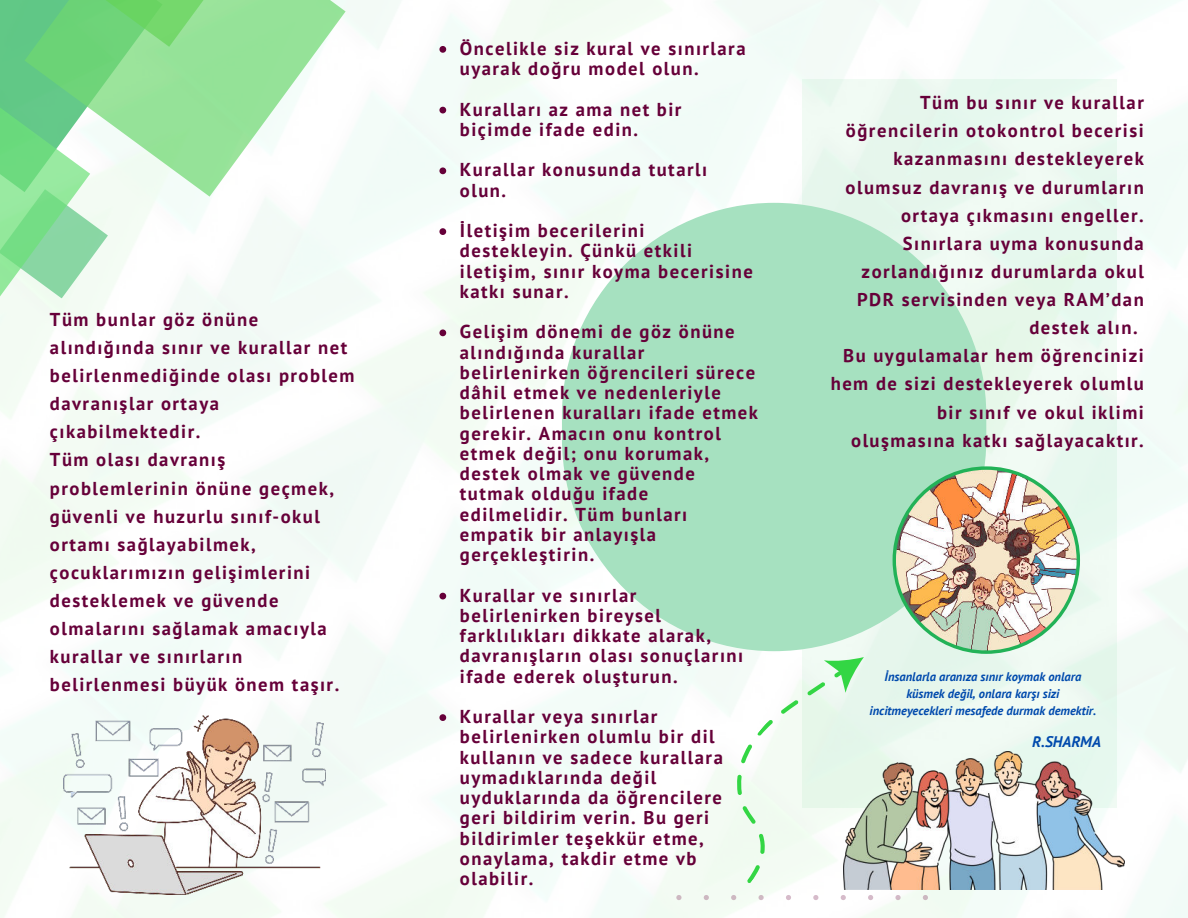
<style>
.page{position:relative;width:1188px;height:918px;background:#fff}
.page>*{position:absolute;margin:0;border:0;box-sizing:border-box;transform-origin:0 0}
.t1{font:700 18.6px/20.2px "PT Sans";letter-spacing:.08em;color:#660039}
.t2{font:italic 700 15.3px "PT Sans";color:#004aad}
.t3{font:italic 700 12.45px/16.8px "PT Sans";color:#004aad;text-align:center}
</style>
<div class="page">
<img style="left:0;top:0;width:1188px;height:918px">
<svg style="left:238px;top:0;width:108px;height:197px"></svg>
<svg style="left:0;top:0;width:238px;height:298px"></svg>
<div style="left:802px;top:80px;width:315px;height:728px;background:#e7f8ee"></div>
<div style="left:562px;top:203px;width:424px;height:448px;background:#a6e1c0;border-radius:212px"></div>
<svg style="left:676px;top:895px;width:252px;height:23px"></svg>
<svg style="left:439px;top:46px;width:7px;height:7px"></svg>
<svg style="left:439px;top:107px;width:7px;height:6px"></svg>
<svg style="left:439px;top:167px;width:7px;height:7px"></svg>
<svg style="left:439px;top:228px;width:7px;height:7px"></svg>
<svg style="left:439px;top:329px;width:7px;height:7px"></svg>
<svg style="left:439px;top:593px;width:7px;height:6px"></svg>
<svg style="left:439px;top:714px;width:7px;height:7px"></svg>
<img style="left:64px;top:716px;width:262px;height:179px">
<img style="left:843px;top:751px;width:281px;height:139px">
<img style="left:893px;top:466px;width:187px;height:188px">
<svg style="left:676px;top:657px;width:188px;height:232px"></svg>
<p class="t1" style="left:50px;top:305px;width:306px;line-height:28.2px">Tüm bunlar göz önüne alındığında sınır ve kurallar net belirlenmediğinde olası problem davranışlar ortaya çıkabilmektedir.<br>Tüm olası davranış problemlerinin önüne geçmek, güvenli ve huzurlu sınıf-okul ortamı sağlayabilmek, çocuklarımızın gelişimlerini desteklemek ve güvende olmalarını sağlamak amacıyla kurallar ve sınırların belirlenmesi büyük önem taşır.</p>
<p class="t1" style="left:460px;top:38px;width:287px">Öncelikle siz kural ve sınırlara uyarak doğru model olun.</p>
<p class="t1" style="left:460px;top:99px;width:223px">Kuralları az ama net bir biçimde ifade edin.</p>
<p class="t1" style="left:460px;top:160px;width:249px">Kurallar konusunda tutarlı olun.</p>
<p class="t1" style="left:460px;top:220px;width:294px">İletişim becerilerini destekleyin. Çünkü etkili iletişim, sınır koyma becerisine katkı sunar.</p>
<p class="t1" style="left:460px;top:322px;width:300px">Gelişim dönemi de göz önüne alındığında kurallar belirlenirken öğrencileri sürece dâhil etmek ve nedenleriyle belirlenen kuralları ifade etmek gerekir. Amacın onu kontrol etmek değil; onu korumak, destek olmak ve güvende tutmak olduğu ifade edilmelidir. Tüm bunları empatik bir anlayışla gerçekleştirin.</p>
<p class="t1" style="left:460px;top:585px;width:285px">Kurallar ve sınırlar belirlenirken bireysel farklılıkları dikkate alarak, davranışların olası sonuçlarını ifade ederek oluşturun.</p>
<p class="t1" style="left:460px;top:706px;width:265px">Kurallar veya sınırlar belirlenirken olumlu bir dil kullanın ve sadece kurallara uymadıklarında değil uyduklarında da öğrencilere geri bildirim verin. Bu geri bildirimler teşekkür etme, onaylama, takdir etme vb olabilir.</p>
<p class="t1" style="left:920px;top:92px;width:225px">Tüm bu sınır ve kurallar</p>
<p class="t1" style="left:846px;top:120px;width:299px">öğrencilerin otokontrol becerisi</p>
<p class="t1" style="left:893px;top:148px;width:252px">kazanmasını destekleyerek</p>
<p class="t1" style="left:846px;top:177px;width:300px">olumsuz davranış ve durumların</p>
<p class="t1" style="left:901px;top:205px;width:244px">ortaya çıkmasını engeller.</p>
<p class="t1" style="left:903px;top:233px;width:243px">Sınırlara uyma konusunda</p>
<p class="t1" style="left:862px;top:261px;width:284px">zorlandığınız durumlarda okul</p>
<p class="t1" style="left:857px;top:289px;width:288px">PDR servisinden veya RAM’dan</p>
<p class="t1" style="left:1029px;top:317px;width:110px">destek alın.</p>
<p class="t1" style="left:843px;top:345px;width:302px">Bu uygulamalar hem öğrencinizi</p>
<p class="t1" style="left:831px;top:373px;width:315px">hem de sizi destekleyerek olumlu</p>
<p class="t1" style="left:937px;top:402px;width:208px">bir sınıf ve okul iklimi</p>
<p class="t1" style="left:851px;top:430px;width:294px">oluşmasına katkı sağlayacaktır.</p>
<p class="t3" style="left:870px;top:668px;width:228px">İnsanlarla aranıza sınır koymak onlara küsmek değil, onlara karşı sizi incitmeyecekleri mesafede durmak demektir.</p>
<p class="t2" style="left:1032px;top:732px;width:70px">R.SHARMA</p>
</div>
